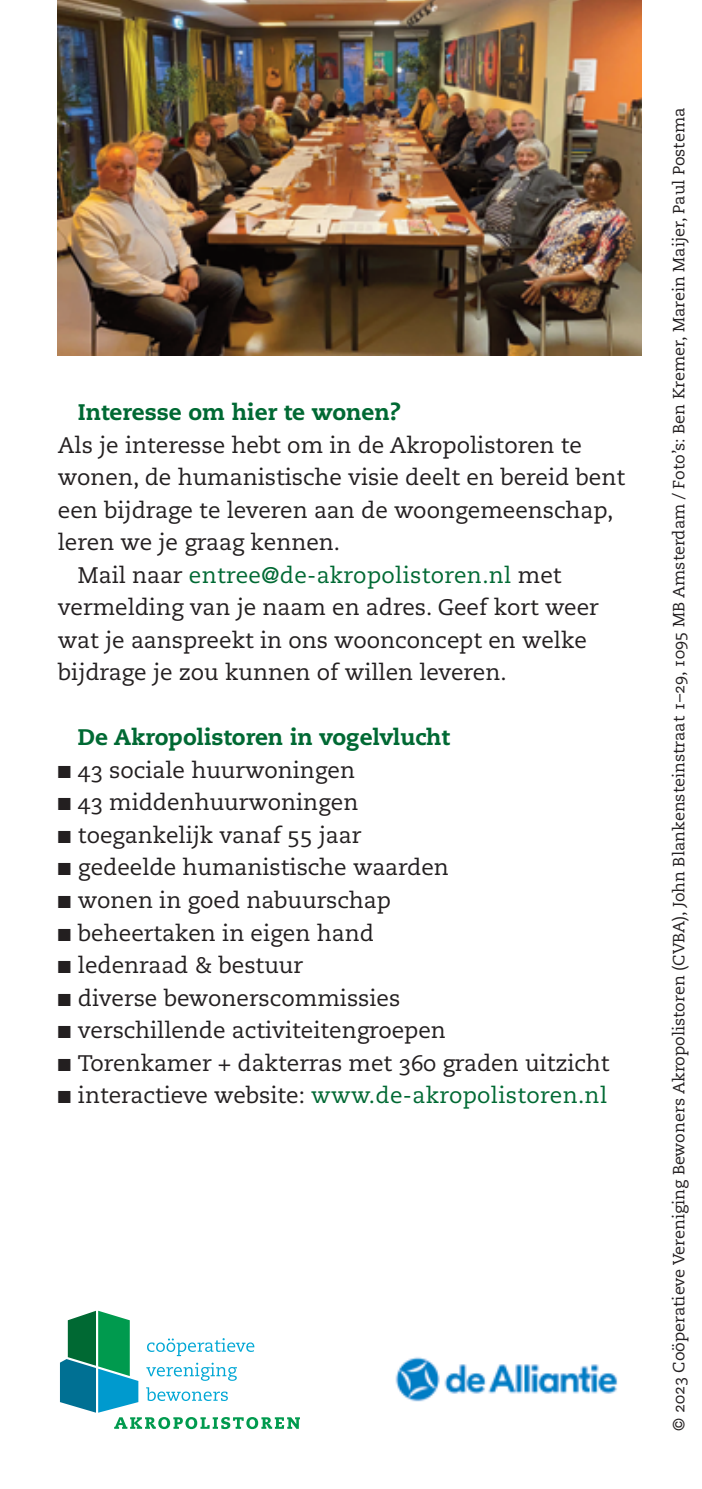
<style>
.page{position:relative;width:702px;height:1489px;background:#fff}
.page>*{position:absolute;margin:0;border:0;box-sizing:border-box;transform-origin:0 0}
.t1{font:22.5px/32.5px "Caecilia Roman Os F";color:#231f20}
.t2{font:22.5px "Caecilia Heavy Os F";color:#006933}
.t3{font:22.5px "Caecilia Roman Os F";color:#006933}
.t4{font:16.25px "Caecilia Roman Os F";color:#231f20}
.s1{color:#006933}
.s2{color:#231f20}
</style>
<div class="page">
<svg style="left:60px;top:1310px;width:240px;height:118px"></svg>
<img style="left:395px;top:1357px;width:223px;height:45px">
<img style="left:58px;top:0;width:584px;height:355px">
<p class="t2" style="left:78px;top:403px;width:324px">Interesse om hier te wonen?</p>
<p class="t1" style="left:58px;top:430px;width:569px">Als je interesse hebt om in de Akropolistoren te wonen, de humanistische visie deelt en bereid bent een bijdrage te leveren aan de woongemeenschap, leren we je graag kennen.</p>
<p class="t1" style="left:58px;top:560px;width:542px;text-indent:20px">Mail naar <span class="s1">entree@de-akropolistoren.nl</span> met vermelding van je naam en adres. Geef kort weer wat je aanspreekt in ons woonconcept en welke bijdrage je zou kunnen of willen leveren.</p>
<p class="t2" style="left:78px;top:728px;width:373px">De Akropolistoren in vogelvlucht</p>
<p class="t1" style="left:58px;top:755px;width:299px">■ 43 sociale huurwoningen</p>
<p class="t1" style="left:58px;top:788px;width:302px">■ 43 middenhuurwoningen</p>
<p class="t1" style="left:58px;top:820px;width:305px">■ toegankelijk vanaf 55 jaar</p>
<p class="t1" style="left:58px;top:853px;width:392px">■ gedeelde humanistische waarden</p>
<p class="t1" style="left:58px;top:885px;width:334px">■ wonen in goed nabuurschap</p>
<p class="t1" style="left:58px;top:918px;width:317px">■ beheertaken in eigen hand</p>
<p class="t1" style="left:58px;top:950px;width:247px">■ ledenraad &amp; bestuur</p>
<p class="t1" style="left:58px;top:983px;width:344px">■ diverse bewonerscommissies</p>
<p class="t1" style="left:58px;top:1015px;width:389px">■ verschillende activiteitengroepen</p>
<p class="t1" style="left:58px;top:1048px;width:553px">■ Torenkamer + dakterras met 360 graden uitzicht</p>
<p class="t3" style="left:58px;top:1085px;width:550px"><span class="s2">■ interactieve website:</span> www.de-akropolistoren.nl</p>
<p class="t4" style="left:672px;top:1430px;width:1324px;rotate:-90deg">© 2023 Coöperatieve Vereniging Bewoners Akropolistoren (CVBA), John Blankensteinstraat 1–29, 1095 MB Amsterdam / Foto’s: Ben Kremer, Marein Maijer, Paul Postema</p>
</div>
